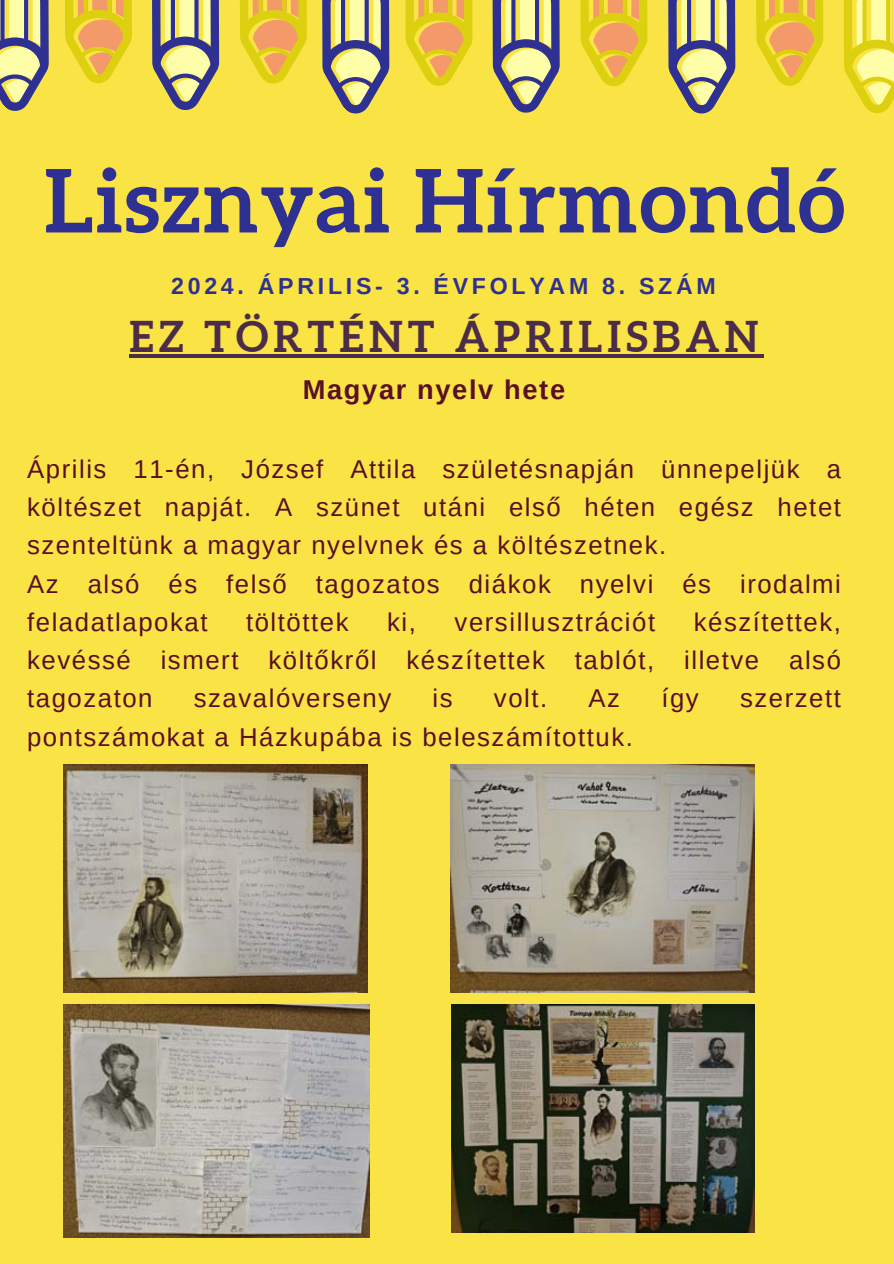
<style>
.page{position:relative;width:894px;height:1264px;background:#fff}
.page>*{position:absolute;margin:0;border:0;box-sizing:border-box;transform-origin:0 0}
.t1{font:700 87.75px "Aleo";letter-spacing:.02em;color:#2e3192}
.t2{font:700 42.45px "Aleo";letter-spacing:.12em;color:#4b2c49}
.t3{font:700 27.3px "Arimo";letter-spacing:.06em;color:#590f24}
.t4{font:25.8px/38.2px "Arimo";letter-spacing:.06em;color:#590f24}
.t5{font:700 23.1px "Arimo";letter-spacing:.16em;color:#2e3192}
</style>
<div class="page">
<div style="left:0;top:0;width:893px;height:1263px;background:#fae345"></div>
<svg style="left:0;top:0;width:893px;height:114px"></svg>
<img style="left:63px;top:764px;width:304px;height:228px">
<img style="left:450px;top:764px;width:303px;height:228px">
<img style="left:63px;top:1004px;width:306px;height:233px">
<img style="left:452px;top:1004px;width:302px;height:228px">
<hr style="left:129px;top:354px;width:634px;height:4px;background:#4b2c49">
<p class="t1" style="left:44px;top:150px;width:802px">Lisznyai Hírmondó</p>
<p class="t5" style="left:171px;top:273px;width:546px">2024. ÁPRILIS- 3. ÉVFOLYAM 8. SZÁM</p>
<p class="t2" style="left:129px;top:312px;width:630px">EZ TÖRTÉNT ÁPRILISBAN</p>
<p class="t3" style="left:303px;top:374px;width:264px">Magyar nyelv hete</p>
<p class="t4" style="left:27px;top:450px;width:815px">Április 11-én, József Attila születésnapján ünnepeljük a költészet napját. A szünet utáni első héten egész hetet szenteltünk a magyar nyelvnek és a költészetnek.<br>Az alsó és felső tagozatos diákok nyelvi és irodalmi feladatlapokat</p>
<p class="t4" style="left:27px;top:603px;width:815px;text-align:justify;text-indent:666px">készítettek, kevéssé ismert költőkről készítettek tablót, illetve alsó tagozaton</p>
<p class="t4" style="left:246px;top:603px;width:104px">töltöttek</p>
<p class="t4" style="left:387px;top:603px;width:30px">ki,</p>
<p class="t4" style="left:454px;top:603px;width:202px">versillusztrációt</p>
<p class="t4" style="left:194px;top:679px;width:199px">szavalóverseny</p>
<p class="t4" style="left:432px;top:679px;width:22px">is</p>
<p class="t4" style="left:494px;top:679px;width:55px">volt.</p>
<p class="t4" style="left:588px;top:679px;width:33px">Az</p>
<p class="t4" style="left:661px;top:679px;width:39px">így</p>
<p class="t4" style="left:739px;top:679px;width:102px">szerzett</p>
<p class="t4" style="left:27px;top:717px;width:607px">pontszámokat a Házkupába is beleszámítottuk.</p>
</div>
